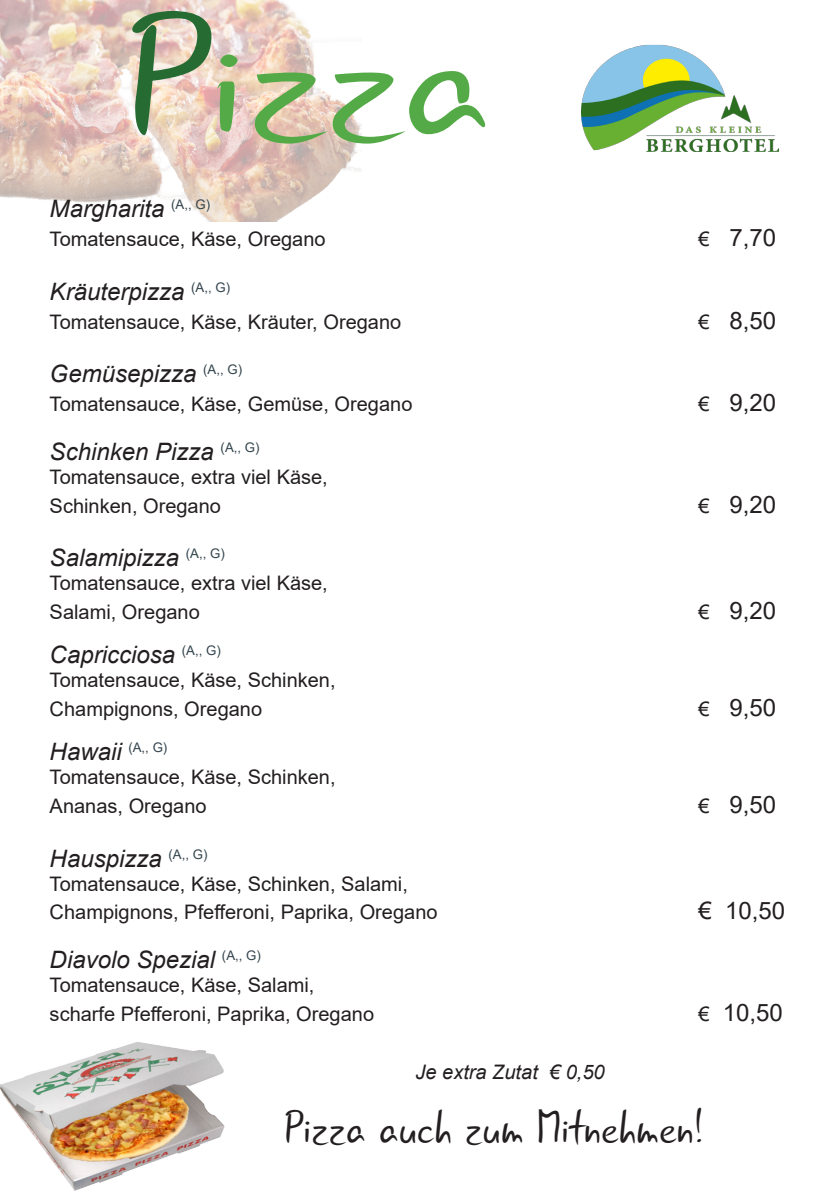
<style>
.page{position:relative;width:840px;height:1191px;background:#fff}
.page>*{position:absolute;margin:0;border:0;box-sizing:border-box;transform-origin:0 0}
.t1{font:180px "Gunny Rewritten";color:#54aa46;scale:1.2 1}
.t2{font:48px "Gunny Rewritten";color:#231f20}
.t3{font:italic 24px "Arial";color:#231f20}
.t4{font:24px "Arial";color:#231f20}
.t5{font:20px "Arial";color:#231f20}
.t6{font:italic 20px "Arial";color:#231f20}
.s1{color:#256b32}
.s2{font-size:20px}
</style>
<div class="page">
<img style="left:0;top:0;width:361px;height:222px">
<img style="left:581px;top:44px;width:197px;height:108px">
<img style="left:0;top:1042px;width:225px;height:149px">
<p class="t1" style="left:124px;top:-37px;width:306px"><span class="s1">P</span>izza</p>
<p class="t3" style="left:50px;top:193px;width:162px">Margharita <sup>(A,,</sup> <sup>G)</sup></p>
<p class="t5" style="left:50px;top:225px;width:277px">Tomatensauce, Käse, Oregano</p>
<p class="t4" style="left:698px;top:221px;width:79px"><span class="s2">€</span> 7,70</p>
<p class="t3" style="left:50px;top:276px;width:182px">Kräuterpizza <sup>(A,,</sup> <sup>G)</sup></p>
<p class="t5" style="left:50px;top:308px;width:353px">Tomatensauce, Käse, Kräuter, Oregano</p>
<p class="t4" style="left:698px;top:304px;width:79px"><span class="s2">€</span> 8,50</p>
<p class="t3" style="left:50px;top:358px;width:194px">Gemüsepizza <sup>(A,,</sup> <sup>G)</sup></p>
<p class="t5" style="left:50px;top:390px;width:364px">Tomatensauce, Käse, Gemüse, Oregano</p>
<p class="t4" style="left:698px;top:386px;width:79px"><span class="s2">€</span> 9,20</p>
<p class="t3" style="left:50px;top:436px;width:211px">Schinken Pizza <sup>(A,,</sup> <sup>G)</sup></p>
<p class="t5" style="left:50px;top:463px;width:279px">Tomatensauce, extra viel Käse,</p>
<p class="t5" style="left:50px;top:492px;width:173px">Schinken, Oregano</p>
<p class="t4" style="left:698px;top:488px;width:79px"><span class="s2">€</span> 9,20</p>
<p class="t3" style="left:50px;top:542px;width:176px">Salamipizza <sup>(A,,</sup> <sup>G)</sup></p>
<p class="t5" style="left:50px;top:569px;width:279px">Tomatensauce, extra viel Käse,</p>
<p class="t5" style="left:50px;top:598px;width:152px">Salami, Oregano</p>
<p class="t4" style="left:698px;top:594px;width:79px"><span class="s2">€</span> 9,20</p>
<p class="t3" style="left:50px;top:639px;width:172px">Capricciosa <sup>(A,,</sup> <sup>G)</sup></p>
<p class="t5" style="left:50px;top:666px;width:287px">Tomatensauce, Käse, Schinken,</p>
<p class="t5" style="left:50px;top:695px;width:214px">Champignons, Oregano</p>
<p class="t4" style="left:698px;top:691px;width:79px"><span class="s2">€</span> 9,50</p>
<p class="t3" style="left:50px;top:736px;width:119px">Hawaii <sup>(A,,</sup> <sup>G)</sup></p>
<p class="t5" style="left:50px;top:763px;width:287px">Tomatensauce, Käse, Schinken,</p>
<p class="t5" style="left:50px;top:792px;width:158px">Ananas, Oregano</p>
<p class="t4" style="left:698px;top:788px;width:79px"><span class="s2">€</span> 9,50</p>
<p class="t3" style="left:50px;top:842px;width:159px">Hauspizza <sup>(A,,</sup> <sup>G)</sup></p>
<p class="t5" style="left:50px;top:869px;width:359px">Tomatensauce, Käse, Schinken, Salami,</p>
<p class="t5" style="left:50px;top:898px;width:389px">Champignons, Pfefferoni, Paprika, Oregano</p>
<p class="t4" style="left:698px;top:894px;width:88px">€ 10,50</p>
<p class="t3" style="left:50px;top:944px;width:212px">Diavolo Spezial <sup>(A,,</sup> <sup>G)</sup></p>
<p class="t5" style="left:50px;top:971px;width:266px">Tomatensauce, Käse, Salami,</p>
<p class="t5" style="left:50px;top:1000px;width:326px">scharfe Pfefferoni, Paprika, Oregano</p>
<p class="t4" style="left:698px;top:996px;width:86px"><span class="s2">€</span> 10,50</p>
<p class="t6" style="left:415px;top:1059px;width:190px">Je extra Zutat € 0,50</p>
<p class="t2" style="left:284px;top:1097px;width:419px">Pizza auch zum Mitnehmen!</p>
</div>
